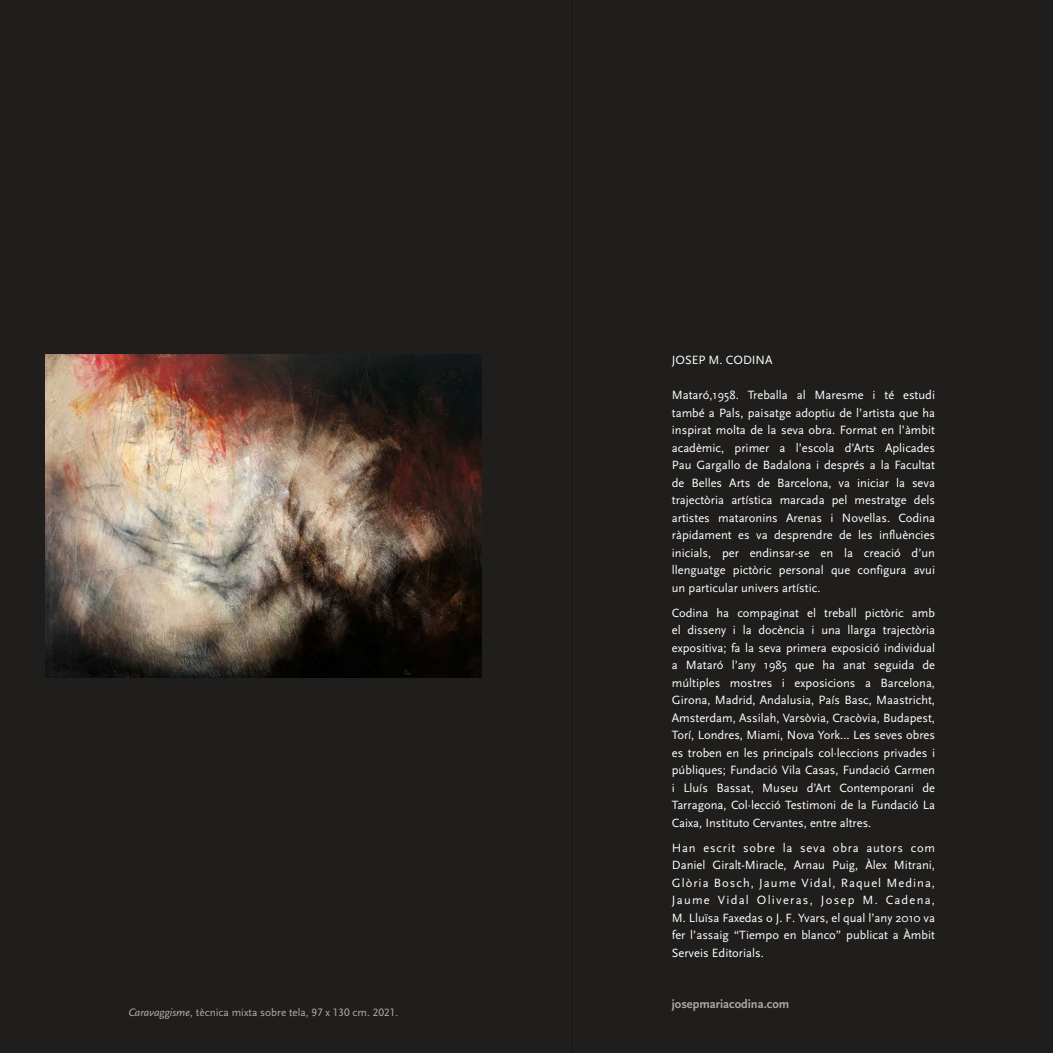
<style>
.page{position:relative;width:1053px;height:1053px;background:#fff}
.page>*{position:absolute;margin:0;border:0;box-sizing:border-box;transform-origin:0 0}
.t1{font:12.5px/17.5px "Scala Sans";color:#fff;text-align:justify}
.t2{font:12.5px "Scala Sans Bold LF";color:#aaa9a2}
.t3{font:11.25px "Scala Sans Regular LF";color:#afaea8}
.s1{font-family:"Scala Sans Regular LF Italic"}
</style>
<div class="page">
<div style="left:0;top:0;width:571px;height:1052px;background:#201e1d"></div>
<div style="left:571px;top:0;width:481px;height:1052px;background:#201e1d"></div>
<img style="left:45px;top:355px;width:436px;height:322px">
<p class="t3" style="left:128px;top:1006px;width:271px"><span class="s1">Caravaggisme</span>, tècnica mixta sobre tela, 97 x 130 cm. 2021.</p>
<p class="t1" style="left:671px;top:351px;width:102px">JOSEP M. CODINA</p>
<p class="t1" style="left:671px;top:386px;width:265px">Mataró,1958. Treballa al Maresme i té estudi també a Pals, paisatge adoptiu de l’artista que ha inspirat molta de la seva obra. Format en l’àmbit acadèmic, primer a l’escola d’Arts Aplicades Pau Gargallo de Badalona i després a la Facultat de Belles Arts de Barcelona, va iniciar la seva trajectòria artística marcada pel mestratge dels artistes mataronins Arenas i Novellas. Codina ràpidament es va desprendre de les influències inicials, per endinsar-se en la creació d’un llenguatge pictòric personal que configura avui un particular univers artístic.</p>
<p class="t1" style="left:671px;top:604px;width:265px">Codina ha compaginat el treball pictòric amb el disseny i la docència i una llarga trajectòria expositiva; fa la seva primera exposició individual a Mataró l’any 1985 que ha anat seguida de múltiples mostres i exposicions a Barcelona, Girona, Madrid, Andalusia, País Basc, Maastricht, Amsterdam, Assilah, Varsòvia, Cracòvia, Budapest, Torí, Londres, Miami, Nova York... Les seves obres es troben en les principals col·leccions privades i públiques; Fundació Vila Casas, Fundació Carmen i Lluís Bassat, Museu d’Art Contemporani de Tarragona, Col·lecció Testimoni de la Fundació La Caixa, Instituto Cervantes, entre altres.</p>
<p class="t1" style="left:671px;top:839px;width:265px">Han escrit sobre la seva obra autors com Daniel Giralt-Miracle, Arnau Puig, Àlex Mitrani, Glòria Bosch, Jaume Vidal, Raquel Medina, Jaume Vidal Oliveras, Josep M. Cadena, M. Lluïsa Faxedas o J. F. Yvars, el qual l’any 2010 va fer l’assaig “Tiempo en blanco” publicat a Àmbit Serveis Editorials.</p>
<p class="t2" style="left:671px;top:997px;width:119px">josepmariacodina.com</p>
</div>
